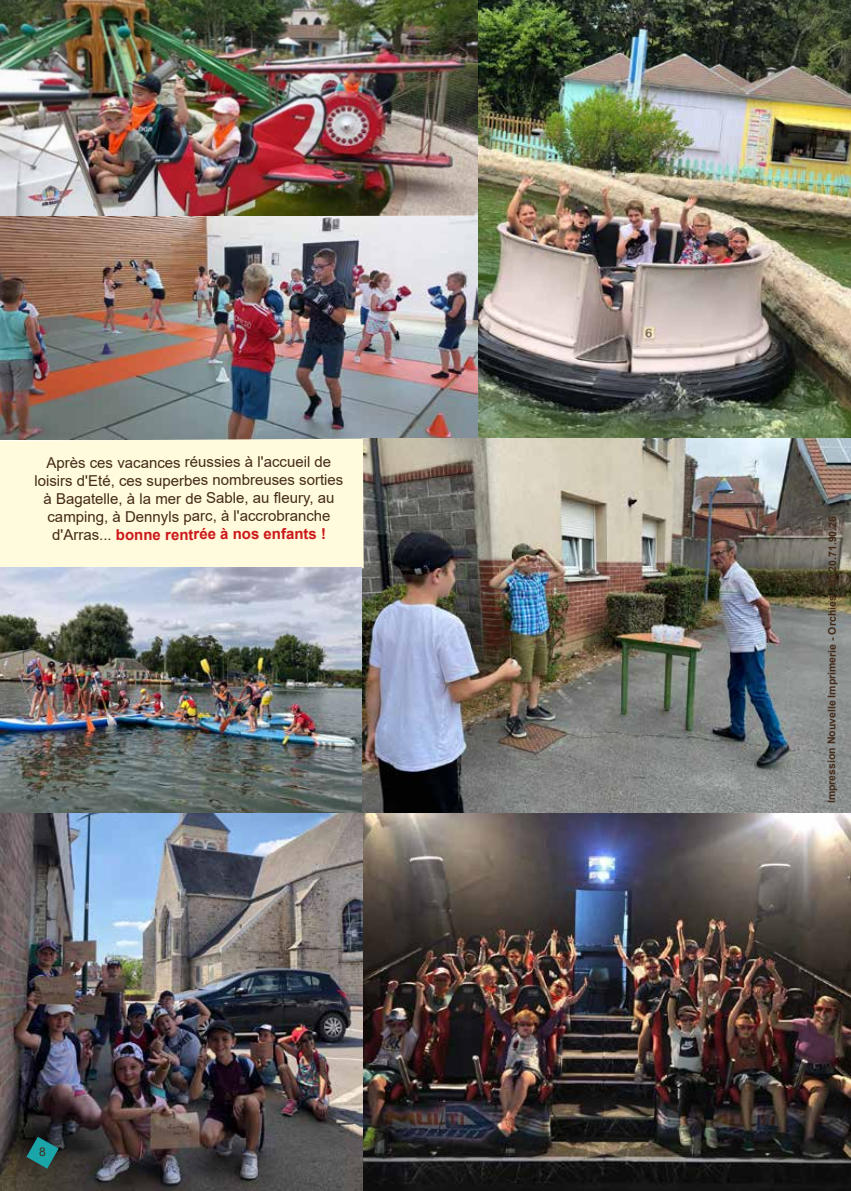
<style>
.page{position:relative;width:851px;height:1191px;background:#fff}
.page>*{position:absolute;margin:0;border:0;box-sizing:border-box;transform-origin:0 0}
.t1{font:15px/18px "Arial";letter-spacing:-.005em;color:#432918;text-align:center}
.t2{font:12px "Arial";color:#432918}
.t3{font:700 10.5px "Arial";letter-spacing:-.005em;color:#432918}
.s1{font-weight:700;color:#cd171a}
</style>
<div class="page">
<img style="left:0;top:0;width:478px;height:217px">
<img style="left:478px;top:0;width:372px;height:439px">
<img style="left:0;top:216px;width:477px;height:223px">
<img style="left:362px;top:439px;width:488px;height:375px">
<img style="left:362px;top:814px;width:488px;height:377px">
<div style="left:0;top:438px;width:363px;height:132px;background:#fffbdc"></div>
<img style="left:0;top:568px;width:362px;height:623px">
<svg style="left:26px;top:1136px;width:33px;height:32px"></svg>
<p class="t1" style="left:34px;top:453px;width:310px">Après ces vacances réussies à l'accueil de loisirs d'Eté, ces superbes nombreuses sorties à Bagatelle, à la mer de Sable, au fleury, au camping, à Dennyls parc, à l'accrobranche d'Arras... <span class="s1">bonne rentrée à nos enfants !</span></p>
<p class="t2" style="left:39px;top:1143px;width:8px">8</p>
<p class="t3" style="left:824px;top:803px;width:289px;rotate:-90deg">Impression Nouvelle Imprimerie - Orchies - 03.20.71.90.26</p>
</div>
